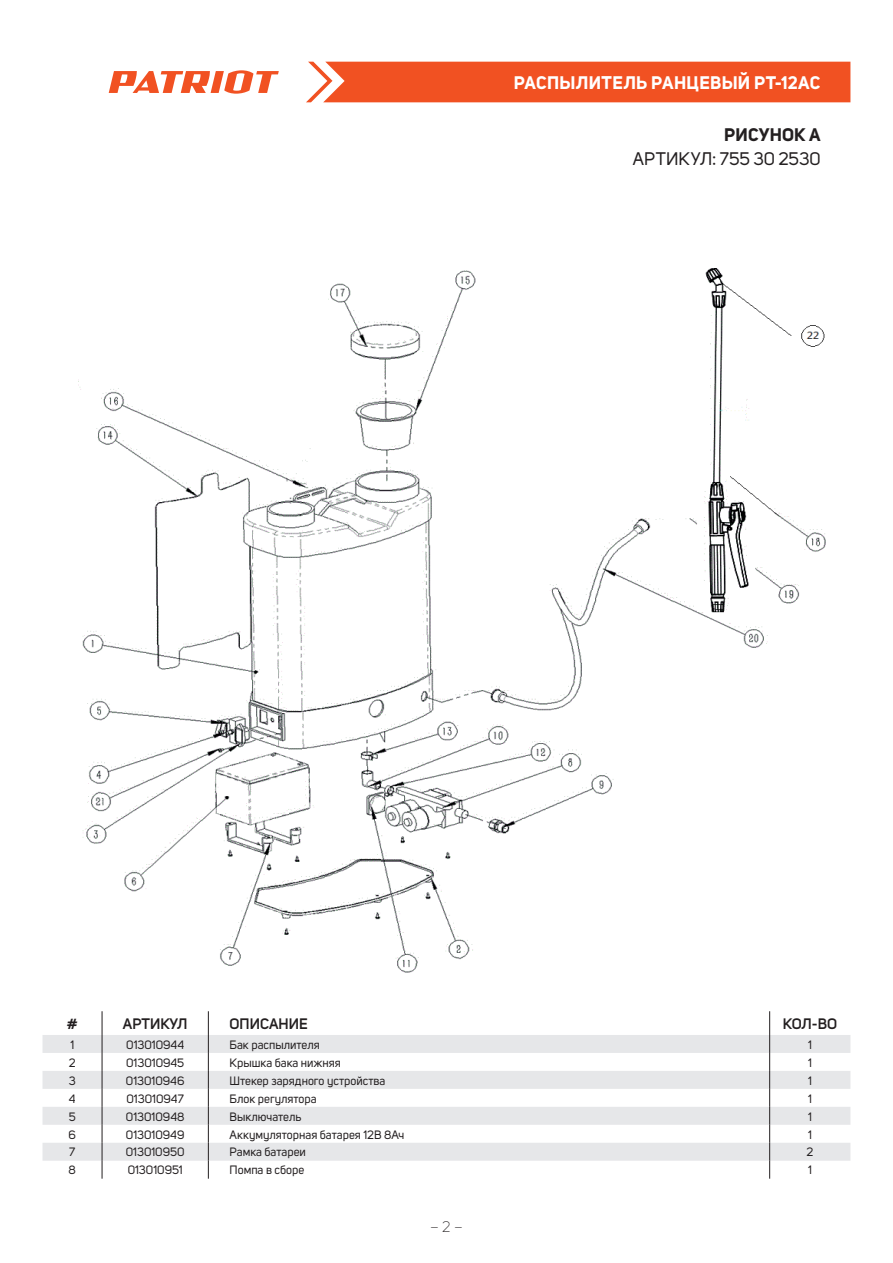
<style>
.page{position:relative;width:893px;height:1263px;background:#fff}
.page>*{position:absolute;margin:0;border:0;box-sizing:border-box;transform-origin:0 0}
.t1{font:700 18px "Uni Sans";letter-spacing:.015em;color:#fff}
.t2{font:18px "Uni Sans";letter-spacing:.005em;color:#231f20}
.t3{font:700 18px "Uni Sans";letter-spacing:.01em;color:#231f20}
.t4{font:600 15px "Uni Sans";color:#231f20}
.t5{font:300 15px "Uni Sans";color:#231f20}
.t6{font:12px "Uni Sans";color:#231f20}
</style>
<div class="page">
<div style="left:306px;top:62px;width:544px;height:40px;background:#f15122"></div>
<svg style="left:109px;top:70px;width:170px;height:24px"></svg>
<svg style="left:43px;top:1035px;width:807px;height:126px;fill:#e6e7e9"></svg>
<svg style="left:102px;top:1011px;width:1px;height:168px"></svg>
<svg style="left:208px;top:1011px;width:1px;height:168px"></svg>
<svg style="left:769px;top:1011px;width:1px;height:168px"></svg>
<img style="left:78px;top:268px;width:748px;height:705px">
<h1 class="t1" style="left:514px;top:72px;width:308px">РАСПЫЛИТЕЛЬ РАНЦЕВЫЙ PT-12AC</h1>
<h1 class="t3" style="left:724px;top:123px;width:98px">РИСУНОК A</h1>
<h1 class="t2" style="left:633px;top:148px;width:190px">АРТИКУЛ: 755 30 2530</h1>
<p class="t4" style="left:67px;top:1015px;width:12px">#</p>
<p class="t4" style="left:123px;top:1015px;width:66px">АРТИКУЛ</p>
<p class="t4" style="left:230px;top:1015px;width:80px">ОПИСАНИЕ</p>
<p class="t4" style="left:783px;top:1015px;width:56px">КОЛ-ВО</p>
<p class="t6" style="left:70px;top:1037px;width:5px">1</p>
<p class="t6" style="left:126px;top:1037px;width:59px">013010944</p>
<p class="t6" style="left:230px;top:1037px;width:92px">Бак распылителя</p>
<p class="t6" style="left:808px;top:1037px;width:5px">1</p>
<p class="t6" style="left:69px;top:1055px;width:8px">2</p>
<p class="t6" style="left:126px;top:1055px;width:60px">013010945</p>
<p class="t6" style="left:230px;top:1055px;width:113px">Крышка бака нижняя</p>
<p class="t6" style="left:808px;top:1055px;width:5px">1</p>
<p class="t6" style="left:69px;top:1073px;width:8px">3</p>
<p class="t6" style="left:126px;top:1073px;width:60px">013010946</p>
<p class="t6" style="left:230px;top:1073px;width:157px">Штекер зарядного устройства</p>
<p class="t6" style="left:808px;top:1073px;width:5px">1</p>
<p class="t6" style="left:69px;top:1091px;width:8px">4</p>
<p class="t6" style="left:127px;top:1091px;width:59px">013010947</p>
<p class="t6" style="left:230px;top:1091px;width:89px">Блок регулятора</p>
<p class="t6" style="left:808px;top:1091px;width:5px">1</p>
<p class="t6" style="left:69px;top:1109px;width:8px">5</p>
<p class="t6" style="left:126px;top:1109px;width:60px">013010948</p>
<p class="t6" style="left:230px;top:1109px;width:73px">Выключатель</p>
<p class="t6" style="left:808px;top:1109px;width:5px">1</p>
<p class="t6" style="left:69px;top:1127px;width:9px">6</p>
<p class="t6" style="left:126px;top:1127px;width:60px">013010949</p>
<p class="t6" style="left:230px;top:1127px;width:176px">Аккумуляторная батарея 12В 8Ач</p>
<p class="t6" style="left:808px;top:1127px;width:5px">1</p>
<p class="t6" style="left:69px;top:1145px;width:8px">7</p>
<p class="t6" style="left:126px;top:1145px;width:60px">013010950</p>
<p class="t6" style="left:230px;top:1145px;width:78px">Рамка батареи</p>
<p class="t6" style="left:807px;top:1145px;width:8px">2</p>
<p class="t6" style="left:69px;top:1163px;width:9px">8</p>
<p class="t6" style="left:128px;top:1163px;width:57px">013010951</p>
<p class="t6" style="left:230px;top:1163px;width:76px">Помпа в сборе</p>
<p class="t6" style="left:808px;top:1163px;width:5px">1</p>
<p class="t5" style="left:430px;top:1218px;width:34px">– 2 –</p>
</div>
